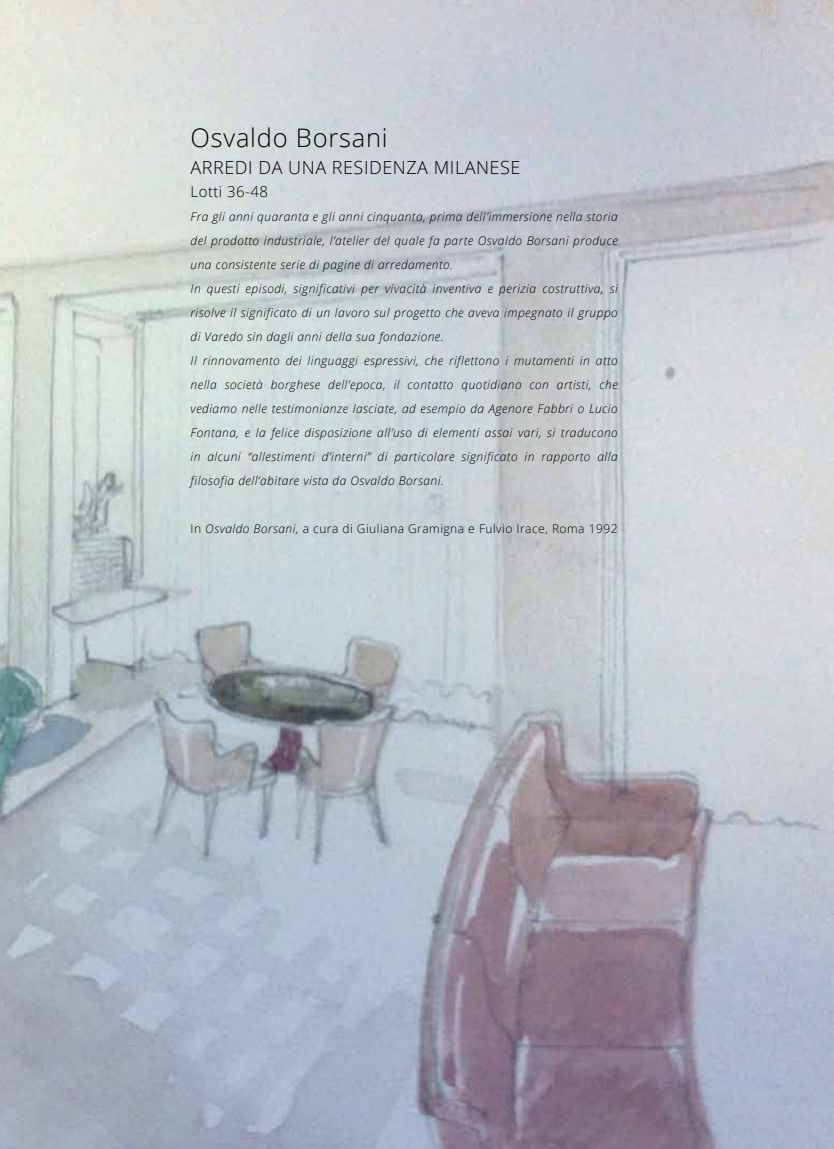
<style>
.page{position:relative;width:834px;height:1149px;background:#fff}
.page>*{position:absolute;margin:0;border:0;box-sizing:border-box;transform-origin:0 0}
.t1{font:300 25.5px "Open Sans";letter-spacing:.03em;color:#000}
.t2{font:300 18px "Open Sans";letter-spacing:.03em;color:#000}
.t3{font:300 15px "Open Sans";letter-spacing:.03em;color:#000}
.t4{font:italic 300 12px/24px "Open Sans";letter-spacing:.04em;color:#000}
.t5{font:300 12px "Open Sans";letter-spacing:.04em;color:#000}
.s1{font-style:italic}
</style>
<div class="page">
<img style="left:0;top:0;width:833px;height:1148px">
<h1 class="t1" style="left:190px;top:120px;width:198px">Osvaldo Borsani</h1>
<h2 class="t2" style="left:190px;top:155px;width:331px">ARREDI DA UNA RESIDENZA MILANESE</h2>
<p class="t3" style="left:190px;top:181px;width:79px">Lotti 36-48</p>
<p class="t4" style="left:190px;top:204px;width:428px">Fra gli anni quaranta e gli anni cinquanta, prima dell’immersione nella storia del prodotto industriale, l’atelier del quale fa parte Osvaldo Borsani produce una consistente serie di pagine di arredamento.<br>In questi episodi, significativi per vivacità inventiva e perizia costruttiva, si risolve il significato di un lavoro sul progetto che aveva impegnato il gruppo di Varedo sin dagli anni della sua fondazione.<br>Il rinnovamento dei linguaggi espressivi, che riflettono i mutamenti in atto nella società borghese dell’epoca, il contatto quotidiano con artisti, che vediamo nelle testimonianze lasciate, ad esempio da Agenore Fabbri o Lucio Fontana, e la felice disposizione all’uso di elementi assai vari, si traducono in alcuni “allestimenti d’interni” di particolare significato in rapporto alla filosofia dell’abitare vista da Osvaldo Borsani.</p>
<p class="t5" style="left:190px;top:520px;width:428px">In <span class="s1">Osvaldo Borsani,</span> a cura di Giuliana Gramigna e Fulvio Irace, Roma 1992</p>
</div>
